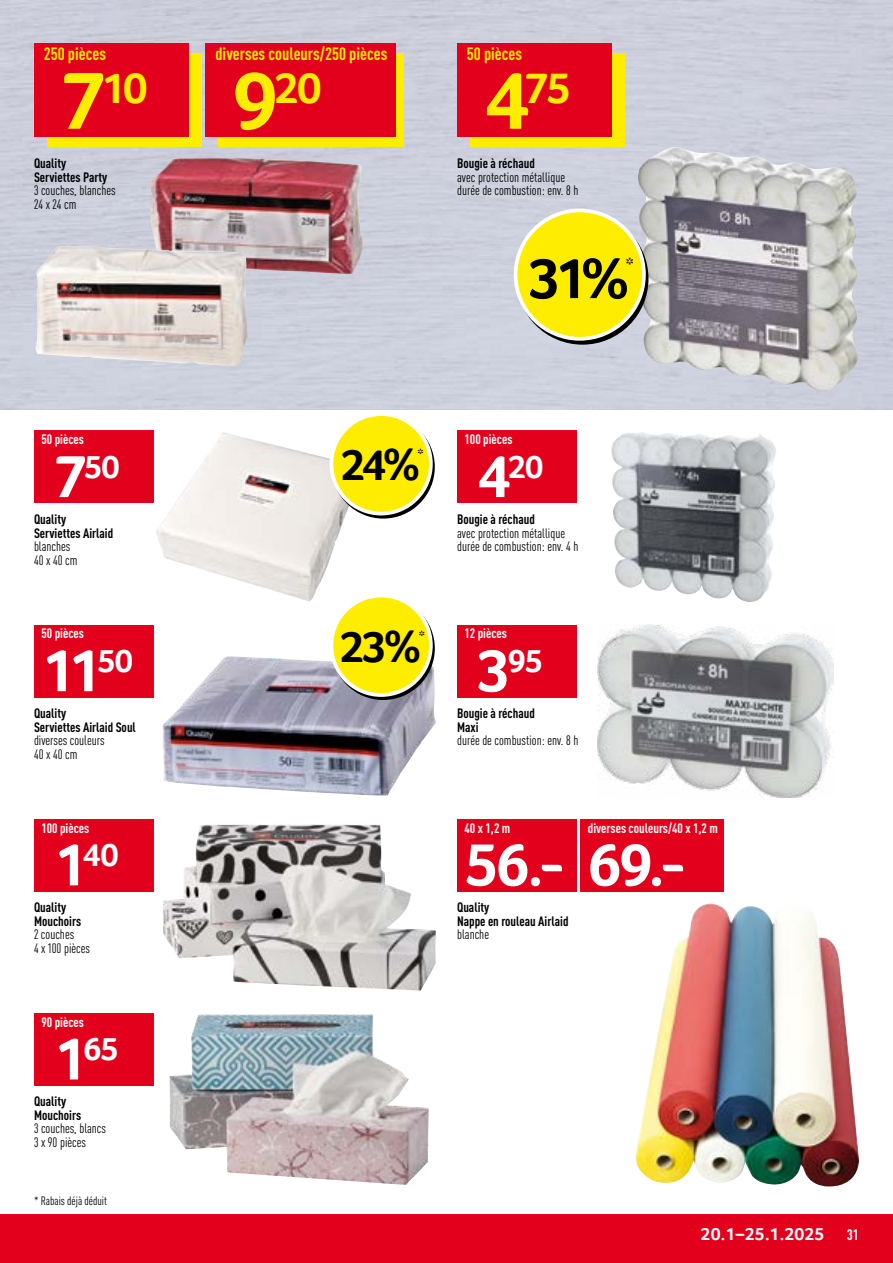
<style>
.page{position:relative;width:893px;height:1263px;background:#fff}
.page>*{position:absolute;margin:0;border:0;box-sizing:border-box;transform-origin:0 0}
.Preis_weiss{font:700 61.5px "Transgourmet";color:#fff}
.Rabattbutton{font:700 58.5px "Transgourmet";color:#000}
.Rabattbutton-2{font:700 45px "Transgourmet";color:#000}
.Preis_HOT{font:700 44.55px "Transgourmet";color:#ffed00}
.Preis_weiss-2{font:700 33.3px "Transgourmet";letter-spacing:-.03em;color:#fff}
.Rabattbutton-3{font:700 19.5px "Transgourmet";color:#000}
.t1{font:700 18px "Transgourmet";letter-spacing:.01em;color:#fff}
.Unit_HOT{font:700 condensed 17.55px "DINOT";color:#ffed00}
.t2{font:700 condensed 15px "DINOT";color:#fff}
.Rabattbutton-4{font:700 15px "Transgourmet";color:#000}
.t3{font:condensed 13.5px "DINOT";color:#000}
.t4{font:700 condensed 13.5px/13.5px "DINOT";color:#000}
.Unit_weiss{font:700 condensed 13.5px "DINOT";color:#fff}
.t5{font:condensed 12px "DINOT";color:#000}
.s1{font-size:84px}
.s2{font-size:61.5px}
</style>
<div class="page">
<div style="left:0;top:0;width:893px;height:409px;background:#cccfdc"></div>
<div style="left:0;top:1214px;width:893px;height:49px;background:#e3001d"></div>
<img style="left:150px;top:158px;width:213px;height:116px">
<img style="left:638px;top:147px;width:221px;height:245px">
<img style="left:156px;top:432px;width:201px;height:169px">
<img style="left:611px;top:432px;width:165px;height:170px">
<img style="left:169px;top:1014px;width:260px;height:171px">
<img style="left:163px;top:656px;width:273px;height:139px">
<img style="left:597px;top:625px;width:236px;height:173px">
<img style="left:163px;top:825px;width:273px;height:166px">
<img style="left:635px;top:903px;width:224px;height:284px">
<img style="left:35px;top:246px;width:213px;height:120px">
<div style="left:47px;top:53px;width:155px;height:94px;background:#ffed00"></div>
<div style="left:34px;top:43px;width:155px;height:93px;background:#e3001d"></div>
<div style="left:219px;top:53px;width:185px;height:94px;background:#ffed00"></div>
<div style="left:206px;top:43px;width:190px;height:93px;background:#e3001d"></div>
<div style="left:470px;top:53px;width:155px;height:94px;background:#ffed00"></div>
<div style="left:457px;top:43px;width:155px;height:93px;background:#e3001d"></div>
<svg style="left:518px;top:214px;width:129px;height:129px"></svg>
<div style="left:516px;top:210px;width:128px;height:129px;background:#ffed00;border-radius:50%"></div>
<div style="left:514px;top:209px;width:132px;height:132px;border:4px solid #fff;border-radius:50%"></div>
<div style="left:34px;top:431px;width:119px;height:72px;background:#e3001d"></div>
<div style="left:332px;top:415px;width:103px;height:104px;border:4px solid #000;border-radius:50%"></div>
<div style="left:331px;top:414px;width:100px;height:100px;background:#ffed00;border-radius:50%"></div>
<div style="left:330px;top:412px;width:103px;height:103px;border:4px solid #fff;border-radius:50%"></div>
<div style="left:457px;top:431px;width:119px;height:72px;background:#e3001d"></div>
<div style="left:34px;top:1013px;width:119px;height:72px;background:#e3001d"></div>
<div style="left:34px;top:625px;width:119px;height:72px;background:#e3001d"></div>
<div style="left:457px;top:625px;width:119px;height:72px;background:#e3001d"></div>
<div style="left:34px;top:819px;width:119px;height:72px;background:#e3001d"></div>
<div style="left:457px;top:819px;width:119px;height:72px;background:#e3001d"></div>
<div style="left:580px;top:819px;width:144px;height:72px;background:#e3001d"></div>
<div style="left:331px;top:595px;width:100px;height:100px;background:#ffed00;border-radius:50%"></div>
<div style="left:330px;top:594px;width:103px;height:103px;border:4px solid #fff;border-radius:50%"></div>
<p class="Unit_HOT" style="left:44px;top:43px;width:64px">250 pièces</p>
<p class="Preis_HOT" style="left:61px;top:62px;width:89px"><span class="s1">7</span>10</p>
<p class="t4" style="left:34px;top:156px;width:75px">Quality<br>Serviettes Party</p>
<p class="t3" style="left:34px;top:182px;width:83px">3 couches, blanches</p>
<p class="t3" style="left:34px;top:196px;width:44px">24 x 24 cm</p>
<p class="Unit_weiss" style="left:41px;top:431px;width:44px">50 pièces</p>
<p class="Preis_weiss-2" style="left:54px;top:447px;width:67px"><span class="s2">7</span>50</p>
<p class="t4" style="left:34px;top:512px;width:81px">Quality<br>Serviettes Airlaid</p>
<p class="t3" style="left:34px;top:538px;width:38px">blanches</p>
<p class="t3" style="left:34px;top:552px;width:45px">40 x 40 cm</p>
<p class="Unit_weiss" style="left:41px;top:625px;width:44px">50 pièces</p>
<p class="Preis_weiss" style="left:42px;top:634px;width:93px">11<sup>50</sup></p>
<p class="t4" style="left:34px;top:706px;width:103px">Quality<br>Serviettes Airlaid Soul</p>
<p class="t3" style="left:34px;top:732px;width:72px">diverses couleurs</p>
<p class="t3" style="left:34px;top:746px;width:45px">40 x 40 cm</p>
<p class="Unit_weiss" style="left:41px;top:819px;width:49px">100 pièces</p>
<p class="Preis_weiss-2" style="left:54px;top:835px;width:66px"><span class="s2">1</span>40</p>
<p class="t4" style="left:34px;top:900px;width:49px">Quality<br>Mouchoirs</p>
<p class="t3" style="left:34px;top:927px;width:42px">2 couches</p>
<p class="t3" style="left:34px;top:940px;width:58px">4 x 100 pièces</p>
<p class="Unit_weiss" style="left:41px;top:1014px;width:44px">90 pièces</p>
<p class="Preis_weiss-2" style="left:54px;top:1029px;width:66px"><span class="s2">1</span>65</p>
<p class="t4" style="left:34px;top:1095px;width:49px">Quality<br>Mouchoirs</p>
<p class="t3" style="left:34px;top:1121px;width:74px">3 couches, blancs</p>
<p class="t3" style="left:34px;top:1134px;width:54px">3 x 90 pièces</p>
<p class="t5" style="left:34px;top:1194px;width:75px">* Rabais déjà déduit</p>
<p class="Unit_HOT" style="left:215px;top:43px;width:173px">diverses couleurs/250 pièces</p>
<p class="Preis_HOT" style="left:232px;top:62px;width:91px"><span class="s1">9</span>20</p>
<p class="Unit_HOT" style="left:467px;top:43px;width:57px">50 pièces</p>
<p class="Preis_HOT" style="left:484px;top:62px;width:89px"><span class="s1">4</span>75</p>
<p class="t4" style="left:457px;top:156px;width:79px">Bougie à réchaud</p>
<p class="t3" style="left:457px;top:169px;width:109px">avec protection métallique</p>
<p class="t3" style="left:457px;top:182px;width:123px">durée de combustion: env. 8 h</p>
<p class="Rabattbutton" style="left:528px;top:244px;width:102px">31%</p>
<p class="Rabattbutton-3" style="left:626px;top:253px;width:10px">*</p>
<p class="Rabattbutton-2" style="left:340px;top:439px;width:81px">24%</p>
<p class="Rabattbutton-4" style="left:418px;top:445px;width:8px">*</p>
<p class="Rabattbutton-2" style="left:339px;top:620px;width:83px">23%</p>
<p class="Rabattbutton-4" style="left:419px;top:627px;width:8px">*</p>
<p class="Unit_weiss" style="left:465px;top:431px;width:49px">100 pièces</p>
<p class="Preis_weiss-2" style="left:477px;top:447px;width:68px"><span class="s2">4</span>20</p>
<p class="t4" style="left:457px;top:512px;width:79px">Bougie à réchaud</p>
<p class="t3" style="left:457px;top:525px;width:109px">avec protection métallique</p>
<p class="t3" style="left:457px;top:538px;width:123px">durée de combustion: env. 4 h</p>
<p class="Unit_weiss" style="left:465px;top:625px;width:44px">12 pièces</p>
<p class="Preis_weiss-2" style="left:477px;top:641px;width:68px"><span class="s2">3</span>95</p>
<p class="t4" style="left:457px;top:706px;width:79px">Bougie à réchaud<br>Maxi</p>
<p class="t3" style="left:457px;top:732px;width:123px">durée de combustion: env. 8 h</p>
<p class="Unit_weiss" style="left:465px;top:819px;width:47px">40 x 1,2 m</p>
<p class="Unit_weiss" style="left:588px;top:819px;width:132px">diverses couleurs/40 x 1,2 m</p>
<p class="Preis_weiss" style="left:465px;top:828px;width:224px">56.- 69.-</p>
<p class="t4" style="left:457px;top:900px;width:113px">Quality<br>Nappe en rouleau Airlaid</p>
<p class="t3" style="left:457px;top:927px;width:33px">blanche</p>
<p class="t1" style="left:701px;top:1224px;width:125px">20.1–25.1.2025</p>
<p class="t2" style="left:847px;top:1226px;width:14px">31</p>
</div>
